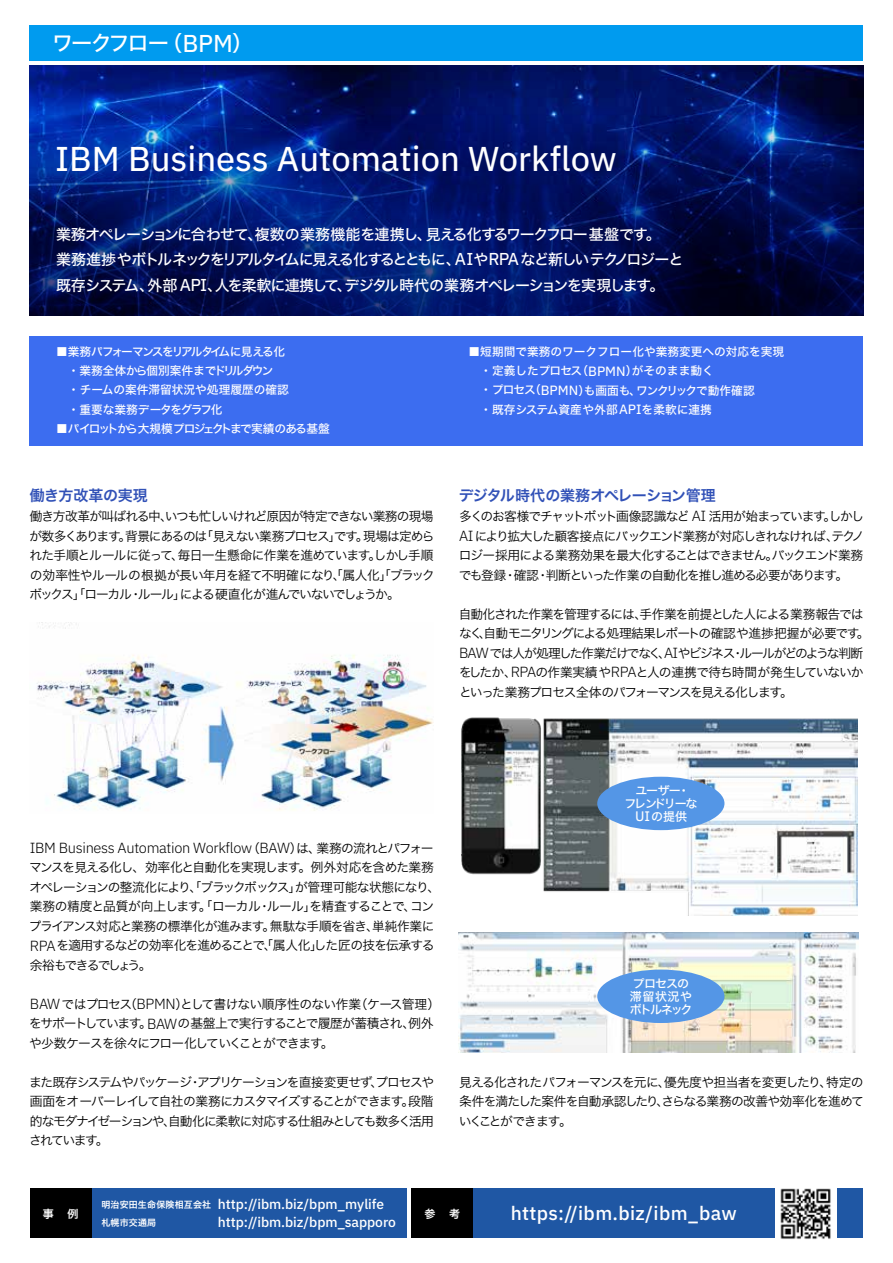
<style>
.page{position:relative;width:893px;height:1263px;background:#fff}
.page>*{position:absolute;margin:0;border:0;box-sizing:border-box;transform-origin:0 0}
.t1{font:34.5px "IBM Plex Sans Text";color:#fff}
.t2{font:21.3px "Hira Kaku Std W5";letter-spacing:-.095em;color:#fff}
.t3{font:500 19.2px "IBM Plex Sans";letter-spacing:.015em;color:#fff}
.t4{font:15px/25.5px "Hira Kaku Std W5";letter-spacing:-.075em;color:#fff}
.t5{font:15px "Hira Kaku Std W6";letter-spacing:-.05em;color:#3151b7}
.t6{font:15px "Hira Kaku Std W6";letter-spacing:-.03em;color:#3151b7}
.t7{font:300 14.7px "IBM Plex Sans";letter-spacing:-.02em;color:#000}
.t8{font:500 13.8px/18px "IBM Plex Sans";letter-spacing:-.005em;color:#fff}
.t9{font:12.75px/19.5px "Hira Kaku Std W3";letter-spacing:-.085em;color:#000;text-align:justify}
.t10{font:12px/13px "Hira Kaku Std W5";letter-spacing:-.1em;color:#fff;text-align:center}
.t11{font:12px/13px "Hira Kaku Std W5";letter-spacing:-.08em;color:#fff}
.t12{font:11.7px/19.2px "Hira Kaku Std W5";color:#fff}
.t13{font:11.7px "Hira Kaku Std W5";letter-spacing:-.075em;color:#fff}
.t14{font:11.1px "Hira Kaku Std W6";color:#fff}
.t15{font:9px/18px "Hira Kaku Std W6";letter-spacing:.02em;color:#fff}
.s1{font-family:"IBM Plex Sans Text";font-size:24.45px}
.s2{font-family:"IBM Plex Sans Text";font-size:17.25px}
.s3{font-family:"IBM Plex Sans Text";font-size:13.5px}
.s4{font-family:"IBM Plex Sans";font-weight:300;font-size:14.7px}
.s5{font-family:"Hira Kaku Std W3";font-weight:400;font-size:12.75px}
.s6{font-family:"IBM Plex Sans Text";font-size:13.8px}
</style>
<div class="page">
<img style="left:30px;top:65px;width:833px;height:49px">
<svg style="left:30px;top:114px;width:833px;height:201px;background:#021666"></svg>
<div style="left:30px;top:26px;width:833px;height:35px;background:#009bef"></div>
<div style="left:30px;top:336px;width:833px;height:110px;background:#3c6df0"></div>
<div style="left:473px;top:1188px;width:390px;height:49px;background:#1f57a4"></div>
<div style="left:91px;top:1188px;width:315px;height:49px;background:#1f57a4"></div>
<div style="left:775px;top:1182px;width:62px;height:62px;background:#fff"></div>
<img style="left:780px;top:1188px;width:51px;height:51px">
<div style="left:30px;top:1188px;width:61px;height:49px;background:#000"></div>
<img style="left:36px;top:622px;width:397px;height:189px">
<img style="left:461px;top:717px;width:397px;height:198px">
<img style="left:458px;top:933px;width:400px;height:119px">
<div style="left:597px;top:777px;width:127px;height:53px;background:#5496e6;border-radius:50%"></div>
<div style="left:597px;top:969px;width:127px;height:54px;background:#5496e6;border-radius:50%"></div>
<div style="left:411px;top:1188px;width:62px;height:49px;background:#000"></div>
<h2 class="t2" style="left:52px;top:27px;width:203px">ワークフロー（<span class="s1">BPM</span>）</h2>
<h1 class="t1" style="left:55px;top:132px;width:563px">IBM Business Automation Workflow</h1>
<p class="t4" style="left:56px;top:221px;width:629px">業務オペレーションに合わせて、複数の業務機能を連携し、見える化するワークフロー基盤です。<br>業務進捗やボトルネックをリアルタイムに見える化するとともに、<span class="s2">AI</span>や<span class="s2">RPA</span> など新しいテクノロジーと既存システム、外部 <span class="s2">API</span>、人を柔軟に連携して、デジタル時代の業務オペレーションを実現します。</p>
<p class="t12" style="left:56px;top:342px;width:234px">■業務パフォーマンスをリアルタイムに見える化　・業務全体から個別案件までドリルダウン<br>　・チームの案件滞留状況や処理履歴の確認　・重要な業務データをグラフ化</p>
<p class="t13" style="left:56px;top:419px;width:275px">■パイロットから大規模プロジェクトまで実績のある基盤</p>
<p class="t6" style="left:30px;top:484px;width:120px">働き方改革の実現</p>
<p class="t9" style="left:29px;top:506px;width:407px">働き方改革が叫ばれる中、いつも忙しいけれど原因が特定できない業務の現場が数多くあります。背景にあるのは「見えない業務プロセス」です。現場は定められた手順とルールに従って、毎日一生懸命に作業を進めています。しかし手順の効率性やルールの根拠が長い年月を経て不明確になり、「属人化」「ブラックボックス」「ローカル・ルール」による硬直化が進んでいないでしょうか。</p>
<p class="t12" style="left:469px;top:342px;width:317px">■短期間で業務のワークフロー化や業務変更への対応を実現　・定義したプロセス（<span class="s3">BPMN</span>）がそのまま動く<br>　・プロセス（<span class="s3">BPMN</span>）も画面も、ワンクリックで動作確認<br>　・既存システム資産や外部<span class="s3">API</span>を柔軟に連携</p>
<p class="t5" style="left:459px;top:484px;width:258px">デジタル時代の業務オペレーション管理</p>
<p class="t9" style="left:459px;top:506px;width:407px">多くのお客様でチャットボット画像認識など <span class="s4">AI</span> 活用が始まっています。しかし<span class="s4">AI</span> により拡大した顧客接点にバックエンド業務が対応しきれなければ、テクノロジー採用による業務効果を最大化することはできません。バックエンド業務でも登録・確認・判断といった作業の自動化を推し進める必要があります。</p>
<p class="t9" style="left:459px;top:604px;width:412px;text-align:left">自動化された作業を管理するには、手作業を前提とした人による業務報告ではなく、自動モニタリングによる処理結果レポートの確認や進捗把握が必要です。<span class="s4">BAW</span>では人が処理した作業だけでなく、<span class="s4">AI</span>やビジネス・ルールがどのような判断をしたか、<span class="s4">RPA</span>の作業実績や<span class="s4">RPA</span>と人の連携で待ち時間が発生していないかといった業務プロセス全体のパフォーマンスを見える化します。</p>
<p class="t7" style="left:30px;top:837px;width:405px">IBM Business Automation Workflow <span class="s5">（</span>BAW<span class="s5">）は、業務の流れとパフォー</span></p>
<p class="t9" style="left:29px;top:857px;width:413px;text-align:left">マンスを見える化し、効率化と自動化を実現します。例外対応を含めた業務オペレーションの整流化により、「ブラックボックス」が管理可能な状態になり、業務の精度と品質が向上します。「ローカル・ルール」を精査することで、コンプライアンス対応と業務の標準化が進みます。無駄な手順を省き、単純作業に<span class="s4">RPA</span>を適用するなどの効率化を進めることで、「属人化」した匠の技を伝承する余裕もできるでしょう。</p>
<p class="t9" style="left:29px;top:994px;width:412px;text-align:left"><span class="s4">BAW</span>ではプロセス（<span class="s4">BPMN</span>）として書けない順序性のない作業（ケース管理）をサポートしています。<span class="s4">BAW</span>の基盤上で実行することで履歴が蓄積され、例外や少数ケースを徐々にフロー化していくことができます。</p>
<p class="t9" style="left:29px;top:1072px;width:407px">また既存システムやパッケージ・アプリケーションを直接変更せず、プロセスや画面をオーバーレイして自社の業務にカスタマイズすることができます。段階的なモダナイゼーションや、自動化に柔軟に対応する仕組みとしても数多く活用されています。</p>
<p class="t10" style="left:625px;top:784px;width:74px">ユーザー・<br>フレンドリーな<br><span class="s6">UI</span>の提供</p>
<p class="t11" style="left:630px;top:977px;width:64px">プロセスの滞留状況やボトルネック</p>
<p class="t9" style="left:459px;top:1072px;width:407px">見える化されたパフォーマンスを元に、優先度や担当者を変更したり、特定の条件を満たした案件を自動承認したり、さらなる業務の改善や効率化を進めていくことができます。</p>
<p class="t14" style="left:43px;top:1205px;width:37px">事　例</p>
<p class="t15" style="left:101px;top:1195px;width:111px">明治安田生命保険相互会社札幌市交通局</p>
<p class="t8" style="left:218px;top:1194px;width:180px">http://ibm.biz/bpm_mylife http://ibm.biz/bpm_sapporo</p>
<p class="t14" style="left:424px;top:1205px;width:37px">参　考</p>
<h3 class="t3" style="left:511px;top:1198px;width:228px">https://ibm.biz/ibm_baw</h3>
</div>
